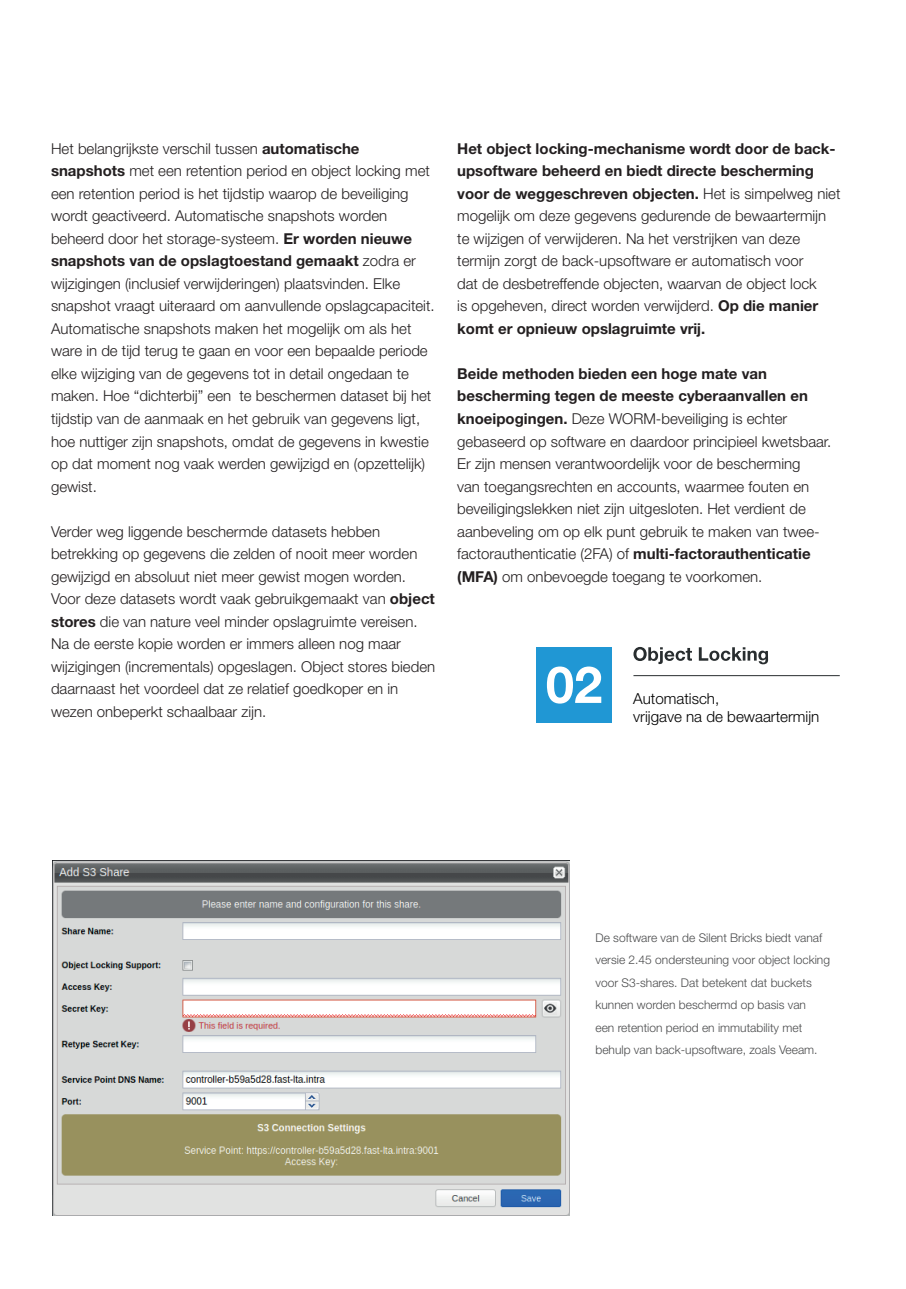
<style>
.page{position:relative;width:906px;height:1289px;background:#fff}
.page>*{position:absolute;margin:0;border:0;box-sizing:border-box;transform-origin:0 0}
.t1{font:300 15.15px/18.3px "Helvetica Neue LT Pro";color:#000001}
.t2{font:300 15px/22.5px "Helvetica Neue LT Pro";color:#231f20}
.t3{font:300 12px/22.5px "Helvetica Neue LT Pro";color:#4b4c4d}
.s1{font-weight:700}
</style>
<div class="page">
<hr style="left:633px;top:675px;width:206px;height:1px;background:#282d2f">
<svg style="left:633px;top:647px;width:59px;height:17px"></svg>
<svg style="left:698px;top:647px;width:70px;height:17px"></svg>
<div style="left:536px;top:647px;width:76px;height:75px;background:#2097d4"></div>
<svg style="left:547px;top:666px;width:54px;height:37px"></svg>
<img style="left:52px;top:860px;width:518px;height:355px">
<p class="t2" style="left:51px;top:137px;width:385px">Het belangrijkste verschil tussen <span class="s1">automatische snapshots</span> met een retention period en object locking met een retention period is het tijdstip waarop de beveiliging wordt geactiveerd. Automatische snapshots worden beheerd door het storage-systeem. <span class="s1">Er worden nieuwe snapshots van de opslagtoestand gemaakt</span> zodra er wijzigingen (inclusief verwijderingen) plaatsvinden. Elke snapshot vraagt uiteraard om aanvullende opslagcapaciteit.<br>Automatische snapshots maken het mogelijk om als het ware in de tijd terug te gaan en voor een bepaalde periode elke wijziging van de gegevens tot in detail ongedaan te maken. Hoe “dichterbij” een te beschermen dataset bij het tijdstip van de aanmaak en het gebruik van gegevens ligt, hoe nuttiger zijn snapshots, omdat de gegevens in kwestie op dat moment nog vaak werden gewijzigd en (opzettelijk) gewist.</p>
<p class="t2" style="left:51px;top:519px;width:386px">Verder weg liggende beschermde datasets hebben betrekking op gegevens die zelden of nooit meer worden gewijzigd en absoluut niet meer gewist mogen worden.<br>Voor deze datasets wordt vaak gebruikgemaakt van <span class="s1">object stores</span> die van nature veel minder opslagruimte vereisen.<br>Na de eerste kopie worden er immers alleen nog maar wijzigingen (incrementals) opgeslagen. Object stores bieden daarnaast het voordeel dat ze relatief goedkoper en in wezen onbeperkt schaalbaar zijn.</p>
<p class="t2" style="left:457px;top:137px;width:385px"><span class="s1">Het object locking-mechanisme wordt door de back&shy;upsoftware beheerd en biedt directe bescherming voor de weggeschreven objecten.</span> Het is simpelweg niet mogelijk om deze gegevens gedurende de bewaartermijn te wijzigen of verwijderen. Na het verstrijken van deze termijn zorgt de back-upsoftware er automatisch voor<br>dat de desbetreffende objecten, waarvan de object lock<br>is opgeheven, direct worden verwijderd. <span class="s1">Op die manier komt er opnieuw opslagruimte vrij.</span></p>
<p class="t2" style="left:457px;top:362px;width:376px"><span class="s1">Beide methoden bieden een hoge mate van bescherming tegen de meeste cyberaanvallen en knoeipogingen.</span> Deze WORM-beveiliging is echter gebaseerd op software en daardoor principieel kwetsbaar.<br>Er zijn mensen verantwoordelijk voor de bescherming<br>van toegangsrechten en accounts, waarmee fouten en beveiligingslekken niet zijn uitgesloten. Het verdient de aanbeveling om op elk punt gebruik te maken van twee&shy;factorauthenticatie (2FA) of <span class="s1">multi-factorauthenticatie (MFA)</span> om onbevoegde toegang te voorkomen.</p>
<p class="t1" style="left:633px;top:472px;width:88px">Automatisch,</p>
<p class="t1" style="left:633px;top:688px;width:188px">Automatisch,<br>vrijgave na de bewaartermijn</p>
<p class="t3" style="left:595px;top:926px;width:236px">De software van de Silent Bricks biedt vanaf versie 2.45 ondersteuning voor object locking voor S3-shares. Dat betekent dat buckets kunnen worden beschermd op basis van<br>een retention period en immutability met behulp van back-upsoftware, zoals Veeam.</p>
</div>
